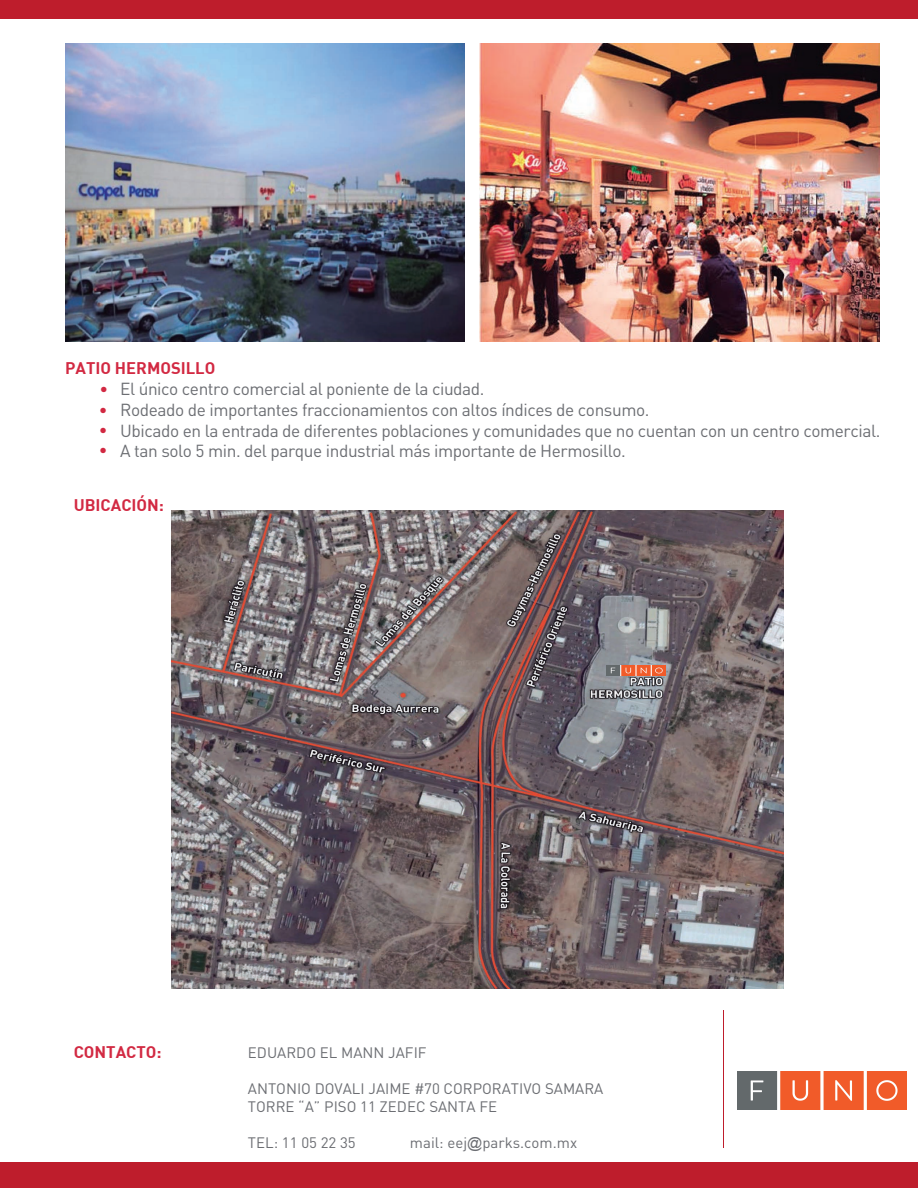
<style>
.page{position:relative;width:918px;height:1188px;background:#fff}
.page>*{position:absolute;margin:0;border:0;box-sizing:border-box;transform-origin:0 0}
.t1{font:17.25px/20.7px "DIN";letter-spacing:-.025em;color:#6c6e73}
.t2{font:700 16.5px/20.2px "DIN";color:#d22942;text-align:justify}
.t3{font:15px/18px "DIN";color:#6c6e73}
.s1{font-family:"Arial"}
</style>
<div class="page">
<img style="left:65px;top:43px;width:400px;height:298px">
<img style="left:480px;top:43px;width:399px;height:298px">
<div style="left:0;top:0;width:918px;height:18px;background:#be1d2c"></div>
<div style="left:0;top:1162px;width:918px;height:26px;background:#be1d2c"></div>
<hr style="left:723px;top:1010px;width:1px;height:138px;background:#be1d2c">
<img style="left:737px;top:1071px;width:170px;height:38px">
<img style="left:172px;top:511px;width:611px;height:477px">
<img style="left:607px;top:665px;width:59px;height:10px">
<p class="t2" style="left:65px;top:358px;width:152px">PATIO HERMOSILLO</p>
<p class="t2" style="left:99px;top:378px;width:10px">• • • •</p>
<p class="t1" style="left:120px;top:378px;width:762px">El único centro comercial al poniente de la ciudad.<br>Rodeado de importantes fraccionamientos con altos índices de consumo.<br>Ubicado en la entrada de diferentes poblaciones y comunidades que no cuentan con un centro comercial.<br>A tan solo 5 min. del parque industrial más importante de Hermosillo.</p>
<p class="t2" style="left:74px;top:494px;width:92px">UBICACIÓN:</p>
<p class="t2" style="left:74px;top:1041px;width:89px">CONTACTO:</p>
<p class="t3" style="left:248px;top:1043px;width:180px">EDUARDO EL MANN JAFIF</p>
<p class="t3" style="left:248px;top:1079px;width:357px">ANTONIO DOVALI JAIME #70 CORPORATIVO SAMARA<br>TORRE “A” PISO 11 ZEDEC SANTA FE</p>
<p class="t3" style="left:248px;top:1133px;width:109px">TEL: 11 05 22 35</p>
<p class="t3" style="left:410px;top:1133px;width:169px">mail: eej<span class="s1">@</span>parks.com.mx</p>
</div>
